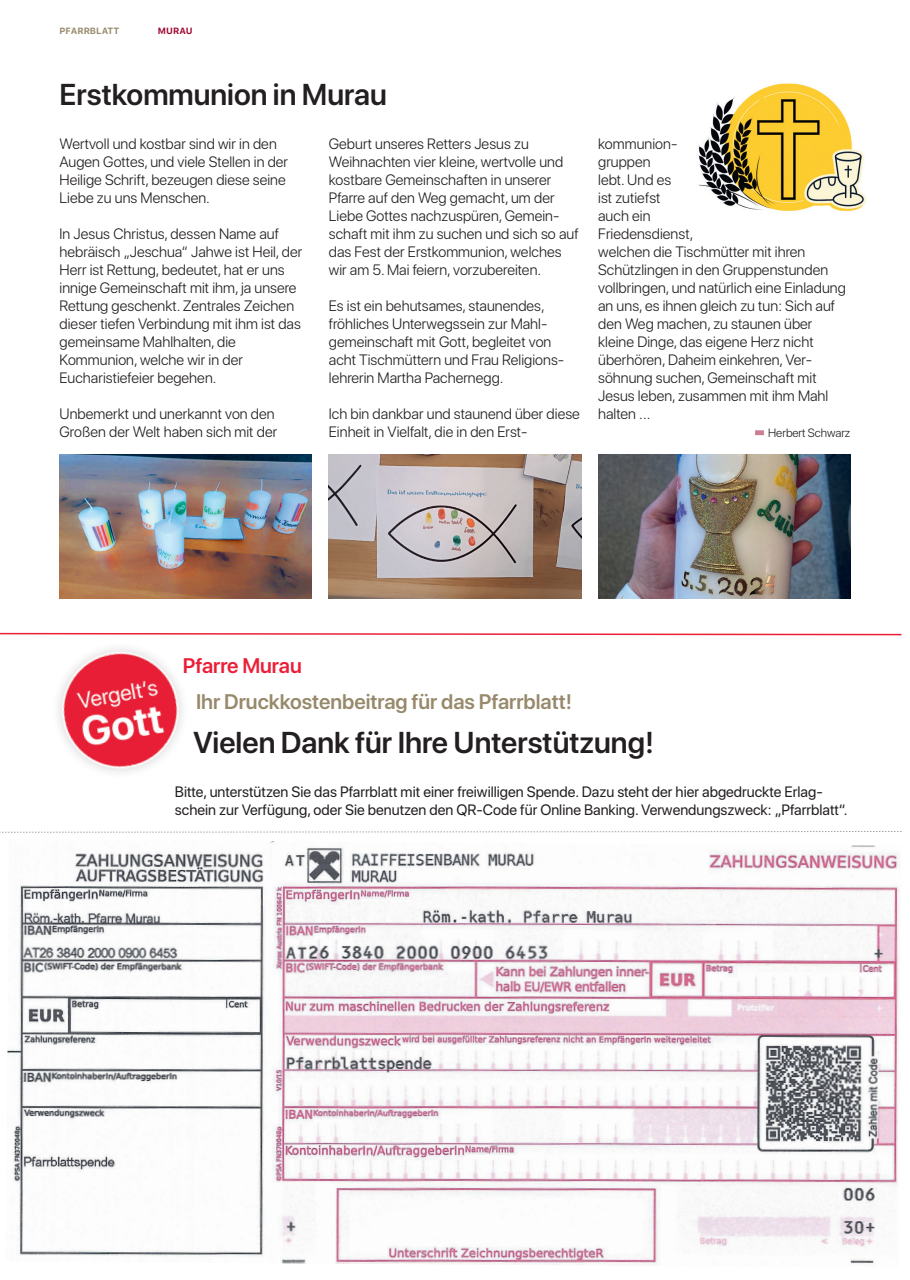
<style>
.page{position:relative;width:910px;height:1280px;background:#fff}
.page>*{position:absolute;margin:0;border:0;box-sizing:border-box;transform-origin:0 0}
.t1{font:600 30px "SF Pro Display";color:#231f20}
.t2{font:600 21px "SF Pro Display";color:#97896b}
.t3{font:600 21px "SF Pro Display";color:#eb1e37}
.t4{font:300 15px/18px "SF Pro Display";letter-spacing:.005em;color:#231f20}
.t5{font:15px/18px "SF Pro Display";color:#231f20}
.t6{font:300 12px "SF Pro Display";color:#231f20}
.t7{font:700 9px "SF Pro Text";letter-spacing:.005em;color:#97896b}
.t8{font:700 9px "SF Pro Text";letter-spacing:.005em;color:#9e0830}
</style>
<div class="page">
<img style="left:7px;top:841px;width:893px;height:425px">
<svg style="left:0;top:831px;width:902px;height:2px"></svg>
<img style="left:58px;top:648px;width:124px;height:125px">
<svg style="left:0;top:632px;width:902px;height:4px"></svg>
<img style="left:698px;top:83px;width:168px;height:129px">
<img style="left:329px;top:455px;width:252px;height:144px">
<img style="left:598px;top:455px;width:252px;height:144px">
<img style="left:60px;top:455px;width:252px;height:144px">
<p class="t7" style="left:60px;top:24px;width:62px">PFARRBLATT</p>
<p class="t8" style="left:158px;top:24px;width:36px">MURAU</p>
<h1 class="t1" style="left:60px;top:73px;width:329px">Erstkommunion in Murau</h1>
<p class="t4" style="left:329px;top:134px;width:251px">Geburt unseres Retters Jesus zu Weihnachten vier kleine, wertvolle und kostbare Gemeinschaften in unserer Pfarre auf den Weg gemacht, um der Liebe Gottes nachzuspüren, Gemein&shy;schaft mit ihm zu suchen und sich so auf das Fest der Erstkommunion, welches wir am 5. Mai feiern, vorzubereiten.</p>
<p class="t4" style="left:329px;top:296px;width:237px">Es ist ein behutsames, staunendes, fröhliches Unterwegssein zur Mahl&shy;gemeinschaft mit Gott, begleitet von acht Tischmüttern und Frau Religions&shy;lehrerin Martha Pachernegg.</p>
<p class="t4" style="left:329px;top:404px;width:253px">Ich bin dankbar und staunend über diese<br>Einheit in Vielfalt, die in den Erst-</p>
<p class="t4" style="left:60px;top:134px;width:230px">Wertvoll und kostbar sind wir in den Augen Gottes, und viele Stellen in der Heilige Schrift, bezeugen diese seine Liebe zu uns Menschen.</p>
<p class="t4" style="left:60px;top:224px;width:244px">In Jesus Christus, dessen Name auf hebräisch „Jeschua“ Jahwe ist Heil, der Herr ist Rettung, bedeutet, hat er uns innige Gemeinschaft mit ihm, ja unsere Rettung geschenkt. Zentrales Zeichen dieser tiefen Verbindung mit ihm ist das gemeinsame Mahlhalten, die Kommunion, welche wir in der Eucharistiefeier begehen.</p>
<p class="t4" style="left:60px;top:404px;width:219px">Unbemerkt und unerkannt von den<br>Großen der Welt haben sich mit der</p>
<p class="t4" style="left:598px;top:134px;width:249px">kommunion-<br>gruppen<br>lebt. Und es<br>ist zutiefst<br>auch ein<br>Friedensdienst,<br>welchen die Tischmütter mit ihren<br>Schützlingen in den Gruppenstunden vollbringen, und natürlich eine Einladung an uns, es ihnen gleich zu tun: Sich auf den Weg machen, zu staunen über kleine Dinge, das eigene Herz nicht überhören, Daheim einkehren, Ver&shy;söhnung suchen, Gemeinschaft mit<br>Jesus leben, zusammen mit ihm Mahl halten ...</p>
<p class="t6" style="left:768px;top:424px;width:84px">Herbert Schwarz</p>
<h2 class="t3" style="left:183px;top:650px;width:120px">Pfarre Murau</h2>
<h2 class="t2" style="left:196px;top:686px;width:378px">Ihr Druckkostenbeitrag für das Pfarrblatt!</h2>
<h1 class="t1" style="left:193px;top:721px;width:462px">Vielen Dank für Ihre Unterstützung!</h1>
<p class="t5" style="left:175px;top:782px;width:674px">Bitte, unterstützen Sie das Pfarrblatt mit einer freiwilligen Spende. Dazu steht der hier abgedruckte Erlag&shy;schein zur Verfügung, oder Sie benutzen den QR-Code für Online Banking. Verwendungszweck: „Pfarrblatt“.</p>
</div>
